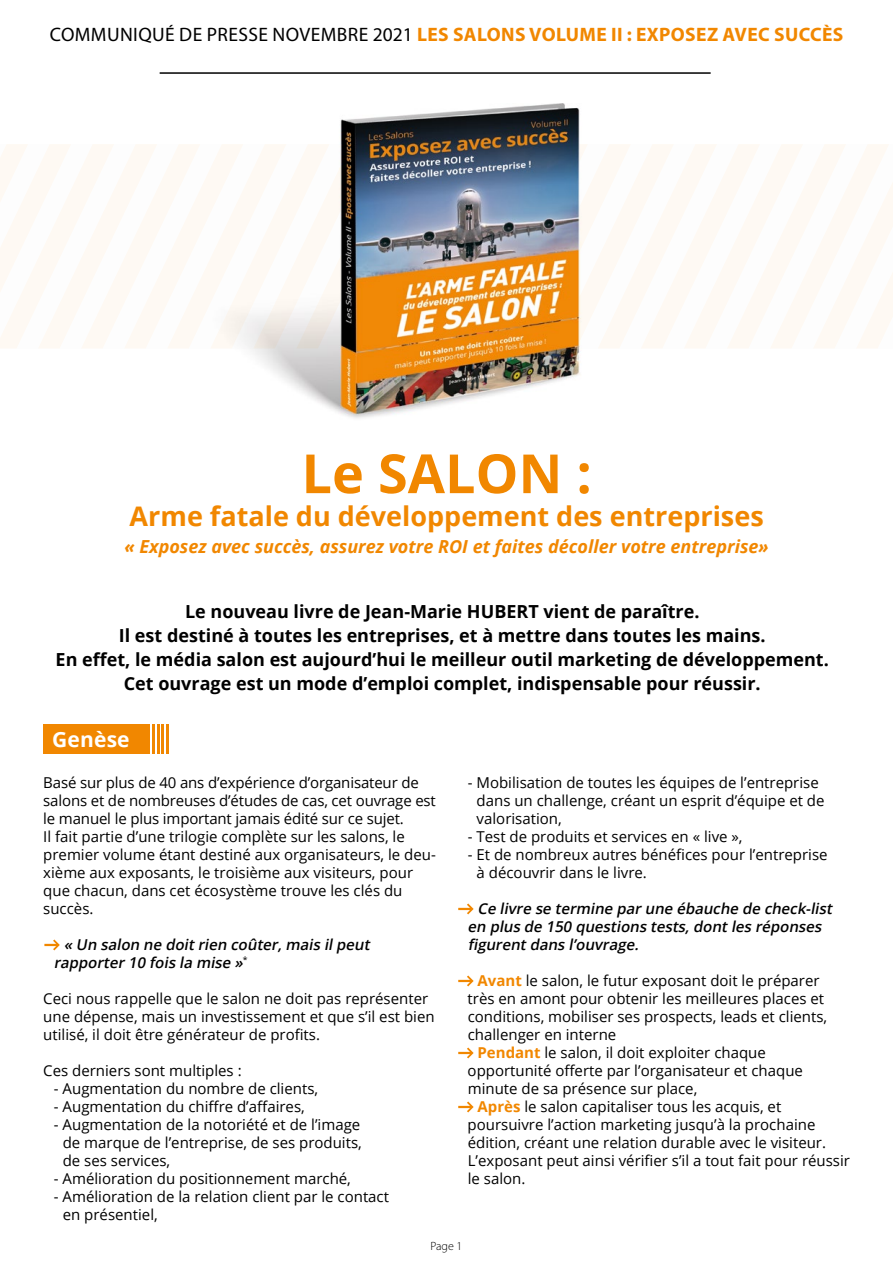
<style>
.page{position:relative;width:893px;height:1263px;background:#fff}
.page>*{position:absolute;margin:0;border:0;box-sizing:border-box;transform-origin:0 0}
.t1{font:700 54px "Open Sans";color:#f18700}
.t2{font:700 27px "Open Sans";color:#f18700}
.t3{font:700 21px "Open Sans";letter-spacing:.01em;color:#fff}
.t4{font:700 19.5px "Myriad Pro";letter-spacing:.02em;color:#f18700}
.t5{font:700 18px/24px "Open Sans";color:#000;text-align:center}
.t6{font:italic 700 18px "Open Sans";color:#f18700}
.t7{font:15px/18px "Open Sans";color:#000}
.t8{font:italic 600 15px/18px "Open Sans";color:#000}
.t9{font:300 12px "Myriad Pro";color:#000}
.s1{font-weight:400;color:#000}
.s2{font-weight:700;color:#f18700}
</style>
<div class="page">
<hr style="left:160px;top:72px;width:551px;height:2px;background:#000">
<img style="left:251px;top:104px;width:329px;height:314px">
<svg style="left:44px;top:939px;width:16px;height:11px"></svg>
<div style="left:43px;top:724px;width:107px;height:29px;background:#f18700"></div>
<hr style="left:152px;top:724px;width:3px;height:29px;background:#f18700">
<hr style="left:157px;top:724px;width:3px;height:29px;background:#f18700">
<hr style="left:162px;top:724px;width:2px;height:29px;background:#f18700">
<hr style="left:166px;top:724px;width:3px;height:29px;background:#f18700">
<svg style="left:458px;top:903px;width:16px;height:11px"></svg>
<svg style="left:458px;top:975px;width:16px;height:11px"></svg>
<svg style="left:458px;top:1047px;width:16px;height:11px"></svg>
<svg style="left:458px;top:1101px;width:16px;height:11px"></svg>
<svg style="left:0;top:144px;width:355px;height:205px;fill:#fdf9f3"></svg>
<svg style="left:566px;top:144px;width:327px;height:205px;fill:#fdf9f4"></svg>
<h3 class="t4" style="left:50px;top:21px;width:795px"><span class="s1">COMMUNIQUÉ DE PRESSE NOVEMBRE 2021</span> LES SALONS VOLUME II : EXPOSEZ AVEC SUCCÈS</h3>
<h1 class="t1" style="left:301px;top:435px;width:292px">Le SALON :</h1>
<h2 class="t2" style="left:130px;top:497px;width:636px">Arme fatale du développement des entreprises</h2>
<p class="t6" style="left:125px;top:534px;width:646px">« Exposez avec succès, assurez votre ROI et faites décoller votre entreprise»</p>
<p class="t5" style="left:56px;top:599px;width:775px">Le nouveau livre de Jean-Marie HUBERT vient de paraître.<br>Il est destiné à toutes les entreprises, et à mettre dans toutes les mains.<br>En effet, le média salon est aujourd’hui le meilleur outil marketing de développement.<br>Cet ouvrage est un mode d’emploi complet, indispensable pour réussir.</p>
<h3 class="t3" style="left:52px;top:724px;width:79px">Genèse</h3>
<p class="t7" style="left:43px;top:773px;width:394px">Basé sur plus de 40 ans d’expérience d’organisateur de salons et de nombreuses d’études de cas, cet ouvrage est le manuel le plus important jamais édité sur ce sujet.<br>Il fait partie d’une trilogie complète sur les salons, le premier volume étant destiné aux organisateurs, le deu&shy;xième aux exposants, le troisième aux visiteurs, pour que chacun, dans cet écosystème trouve les clés du succès.</p>
<p class="t8" style="left:54px;top:936px;width:321px;text-indent:10px">« Un salon ne doitrien coûter,mais ilpeut rapporter10 fois la mise »<sup>*</sup></p>
<p class="t7" style="left:43px;top:989px;width:393px">Ceci nous rappelle que le salon ne doit pas représenter une dépense, mais un investissement et que s’il est bien utilisé, il doit être générateur de profits.</p>
<p class="t7" style="left:43px;top:1061px;width:200px">Ces derniers sont multiples :</p>
<p class="t7" style="left:54px;top:1079px;width:266px">- Augmentation du nombre de clients,</p>
<p class="t7" style="left:54px;top:1097px;width:252px">- Augmentation du chiffre d’affaires,</p>
<p class="t7" style="left:63px;top:1115px;width:301px;text-align:justify;text-indent:-9px">- Augmentation de la notoriété et de l’image de marque de l’entreprise, de ses produits, de ses services,</p>
<p class="t7" style="left:54px;top:1169px;width:299px">- Amélioration du positionnement marché,</p>
<p class="t7" style="left:63px;top:1187px;width:328px;text-indent:-9px">- Amélioration de la relation client par le contact en présentiel,</p>
<p class="t7" style="left:477px;top:773px;width:349px;text-indent:-9px">- Mobilisation de toutes les équipes de l’entreprise dans un challenge, créant un esprit d’équipe et de valorisation,</p>
<p class="t7" style="left:468px;top:827px;width:276px">- Test de produits et services en « live »,</p>
<p class="t7" style="left:477px;top:845px;width:352px;text-indent:-9px">- Et de nombreux autres bénéfices pour l’entreprise à découvrir dans le livre.</p>
<p class="t8" style="left:468px;top:900px;width:369px;text-indent:10px">Ce livre se termine parune ébauche de check-list en plus de 150 questions tests,dontles réponses figurentdans l’ouvrage.</p>
<p class="t7" style="left:478px;top:971px;width:344px"><span class="s2">Avant</span> le salon, le futur exposant doit le préparer</p>
<p class="t7" style="left:468px;top:989px;width:358px">très en amont pour obtenir les meilleures places et</p>
<p class="t7" style="left:468px;top:1007px;width:361px">conditions, mobiliser ses prospects, leads et clients,</p>
<p class="t7" style="left:468px;top:1025px;width:150px">challenger en interne</p>
<p class="t7" style="left:478px;top:1043px;width:290px"><span class="s2">Pendant</span> le salon, il doit exploiter chaque</p>
<p class="t7" style="left:468px;top:1061px;width:337px">opportunité offerte par l’organisateur et chaque</p>
<p class="t7" style="left:468px;top:1079px;width:231px">minute de sa présence sur place,</p>
<p class="t7" style="left:478px;top:1097px;width:305px"><span class="s2">Après</span> le salon capitaliser tous les acquis, et</p>
<p class="t7" style="left:468px;top:1115px;width:349px">poursuivre l’action marketing jusqu’à la prochaine</p>
<p class="t7" style="left:468px;top:1133px;width:360px">édition, créant une relation durable avec le visiteur.</p>
<p class="t7" style="left:468px;top:1151px;width:384px">L’exposant peut ainsi vérifier s’il a tout fait pour réussir</p>
<p class="t7" style="left:468px;top:1169px;width:59px">le salon.</p>
<p class="t9" style="left:430px;top:1239px;width:33px">Page 1</p>
</div>
